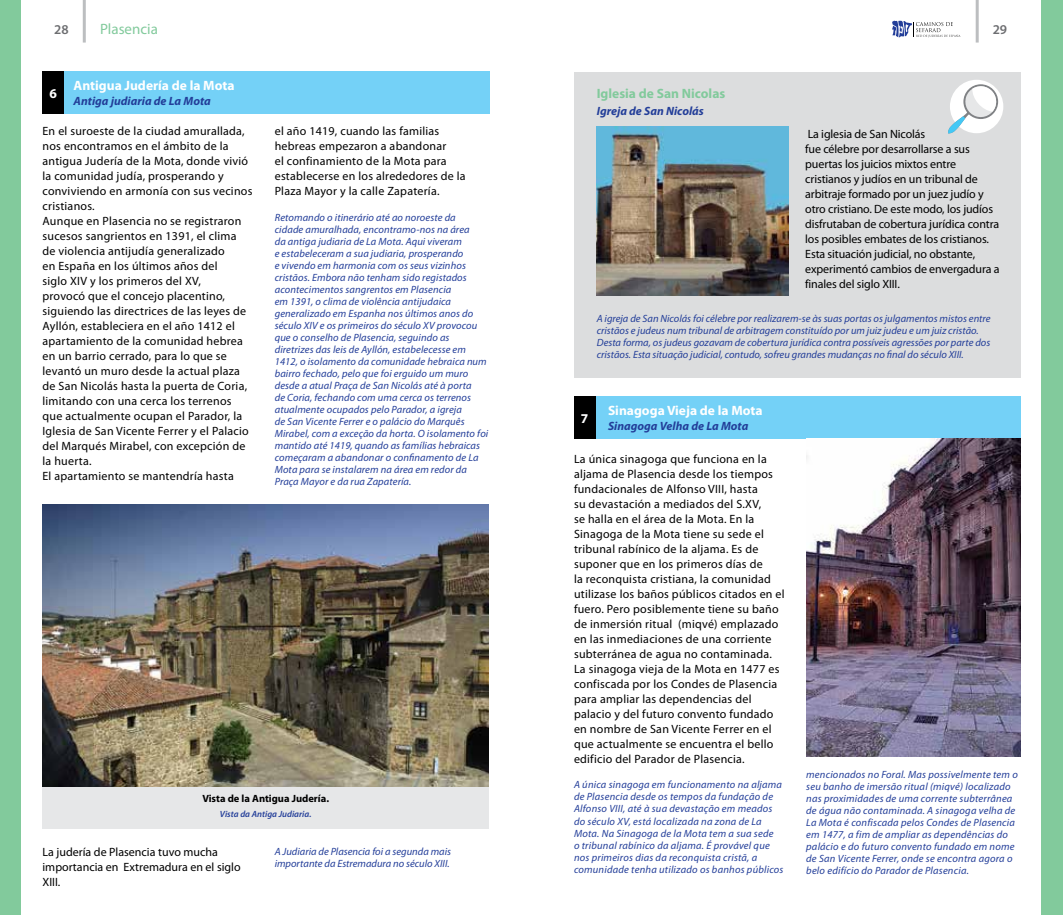
<style>
.page{position:relative;width:1063px;height:915px;background:#fff}
.page>*{position:absolute;margin:0;border:0;box-sizing:border-box;transform-origin:0 0}
.t1{font:15px "Myriad Pro";color:#82ca9c}
.t2{font:700 13.5px "Myriad Pro";color:#fff}
.t3{font:700 13.5px "Myriad Pro";color:#82ca9c}
.t4{font:600 13.5px "Myriad Pro";color:#6d6e71}
.t5{font:12px/15px "Myriad Pro";letter-spacing:.02em;color:#000}
.t6{font:12px/15px "Myriad Pro";letter-spacing:-.01em;color:#000}
.t7{font:12px/15px "Myriad Pro";color:#000}
.t8{font:italic 700 12px "Myriad Pro";color:#233e99}
.t9{font:italic 10.5px/12px "Myriad Pro";letter-spacing:.01em;color:#233e99}
.t10{font:700 10.5px "Myriad Pro";color:#000}
.t11{font:italic 600 9px "Myriad Pro";color:#233e99}
</style>
<div class="page">
<div style="left:1042px;top:0;width:21px;height:914px;background:#82ca9c"></div>
<hr style="left:976px;top:0;width:3px;height:43px;background:#bcbec0">
<svg style="left:892px;top:21px;width:69px;height:17px"></svg>
<hr style="left:83px;top:0;width:3px;height:43px;background:#bcbec0">
<div style="left:0;top:0;width:21px;height:914px;background:#82ca9c"></div>
<img style="left:43px;top:504px;width:446px;height:283px">
<div style="left:43px;top:71px;width:447px;height:43px;background:#74d1f7"></div>
<div style="left:43px;top:71px;width:21px;height:43px;background:#000"></div>
<div style="left:574px;top:396px;width:446px;height:43px;background:#74d1f7"></div>
<div style="left:574px;top:396px;width:21px;height:43px;background:#000"></div>
<img style="left:806px;top:439px;width:214px;height:317px">
<div style="left:574px;top:72px;width:446px;height:306px;background:#dcddde"></div>
<img style="left:597px;top:126px;width:191px;height:170px">
<div style="left:950px;top:80px;width:53px;height:53px;background:#fff;border-radius:50%"></div>
<svg style="left:948px;top:84px;width:50px;height:49px"></svg>
<div style="left:43px;top:787px;width:446px;height:41px;background:#e6e7e8"></div>
<p class="t4" style="left:54px;top:21px;width:16px">28</p>
<h1 class="t1" style="left:100px;top:20px;width:59px">Plasencia</h1>
<p class="t4" style="left:993px;top:21px;width:16px">29</p>
<p class="t2" style="left:49px;top:84px;width:9px">6</p>
<p class="t2" style="left:74px;top:77px;width:162px">Antigua Judería de la Mota</p>
<p class="t8" style="left:74px;top:93px;width:139px">Antiga judiaria de La Mota</p>
<p class="t5" style="left:43px;top:123px;width:211px">En el suroeste de la ciudad amurallada, nos encontramos en el ámbito de la antigua Judería de la Mota, donde vivió la comunidad judía, prosperando y conviviendo en armonía con sus vecinos cristianos.<br>Aunque en Plasencia no se registraron sucesos sangrientos en 1391, el clima de violencia antijudía generalizado<br>en España en los últimos años del<br>siglo XIV y los primeros del XV,<br>provocó que el concejo placentino, siguiendo las directrices de las leyes de Ayllón, estableciera en el año 1412 el apartamiento de la comunidad hebrea en un barrio cerrado, para lo que se levantó un muro desde la actual plaza de San Nicolás hasta la puerta de Coria, limitando con una cerca los terrenos que actualmente ocupan el Parador, la Iglesia de San Vicente Ferrer y el Palacio del Marqués Mirabel, con excepción de la huerta.<br>El apartamiento se mantendría hasta</p>
<p class="t5" style="left:275px;top:123px;width:192px">el año 1419, cuando las familias hebreas empezaron a abandonar<br>el confinamiento de la Mota para establecerse en los alrededores de la Plaza Mayor y la calle Zapatería.</p>
<p class="t9" style="left:275px;top:211px;width:215px">Retomando o itinerário até ao noroeste da<br>cidade amuralhada, encontramo-nos na área<br>da antiga judiaria de La Mota. Aqui viveram<br>e estabeleceram a sua judiaria, prosperando<br>e vivendo em harmonia com os seus vizinhos cristãos. Embora não tenham sido registados acontecimentos sangrentos em Plasencia<br>em 1391, o clima de violência antijudaica generalizado em Espanha nos últimos anos do século XIV e os primeiros do século XV provocou que o conselho de Plasencia, seguindo as diretrizes das leis de Ayllón, estabelecesse em 1412, o isolamento da comunidade hebraica num bairro fechado, pelo que foi erguido um muro desde a atual Praça de San Nicolás até à porta<br>de Coria, fechando com uma cerca os terrenos atualmente ocupados pelo Parador, a igreja<br>de San Vicente Ferrer e o palácio do Marquês Mirabel, com a exceção da horta. O isolamento foi mantido até 1419, quando as famílias hebraicas começaram a abandonar o confinamento de La Mota para se instalarem na área em redor da Praça Mayor e da rua Zapatería.</p>
<p class="t10" style="left:202px;top:791px;width:128px">Vista de la Antigua Judería.</p>
<p class="t11" style="left:220px;top:808px;width:93px">Vista da Antiga Judiaria.</p>
<p class="t9" style="left:275px;top:844px;width:178px">A Judiaria de Plasencia foi a segunda mais importante da Estremadura no século XIII.</p>
<p class="t7" style="left:43px;top:843px;width:200px">La judería de Plasencia tuvo mucha importancia en Extremadura en el siglo<br>XIII.</p>
<p class="t3" style="left:597px;top:85px;width:130px">Iglesia de San Nicolas</p>
<p class="t8" style="left:597px;top:103px;width:109px">Igreja de San Nicolás</p>
<p class="t6" style="left:805px;top:126px;width:196px">La iglesia de San Nicolás<br>fue célebre por desarrollarse a sus puertas los juicios mixtos entre cristianos y judíos en un tribunal de arbitraje formado por un juez judío y otro cristiano. De este modo, los judíos disfrutaban de cobertura jurídica contra los posibles embates de los cristianos.<br>Esta situación judicial, no obstante, experimentó cambios de envergadura a finales del siglo XIII.</p>
<p class="t9" style="left:597px;top:312px;width:395px">A igreja de San Nicolás foi célebre por realizarem-se às suas portas os julgamentos mistos entre cristãos e judeus num tribunal de arbitragem constituído por um juiz judeu e um juiz cristão.<br>Desta forma, os judeus gozavam de cobertura jurídica contra possíveis agressões por parte dos cristãos. Esta situação judicial, contudo, sofreu grandes mudanças no final do século XIII.</p>
<p class="t2" style="left:608px;top:401px;width:156px">Sinagoga Vieja de la Mota</p>
<p class="t8" style="left:608px;top:418px;width:142px">Sinagoga Velha de La Mota</p>
<p class="t2" style="left:581px;top:409px;width:9px">7</p>
<p class="t5" style="left:574px;top:451px;width:212px">La única sinagoga que funciona en la aljama de Plasencia desde los tiempos fundacionales de Alfonso VIII, hasta<br>su devastación a mediados del S.XV,<br>se halla en el área de la Mota. En la Sinagoga de la Mota tiene su sede el tribunal rabínico de la aljama. Es de suponer que en los primeros días de<br>la reconquista cristiana, la comunidad utilizase los baños públicos citados en el fuero. Pero posiblemente tiene su baño de inmersión ritual (miqvé) emplazado en las inmediaciones de una corriente subterránea de agua no contaminada.<br>La sinagoga vieja de la Mota en 1477 es confiscada por los Condes de Plasencia para ampliar las dependencias del palacio y del futuro convento fundado en nombre de San Vicente Ferrer en el que actualmente se encuentra el bello edificio del Parador de Plasencia.</p>
<p class="t9" style="left:574px;top:778px;width:211px">A única sinagoga em funcionamento na aljama de Plasencia desde os tempos da fundação de Alfonso VIII, até à sua devastação em meados do século XV, está localizada na zona de La Mota. Na Sinagoga de la Mota tem a sua sede<br>o tribunal rabínico da aljama. É provável que nos primeiros dias da reconquista cristã, a comunidade tenha utilizado os banhos públicos</p>
<p class="t9" style="left:806px;top:768px;width:213px">mencionados no Foral. Mas possivelmente tem o seu banho de imersão ritual (miqvé) localizado nas proximidades de uma corrente subterrânea de água não contaminada. A sinagoga velha de La Mota é confiscada pelos Condes de Plasencia em 1477, a fim de ampliar as dependências do palácio e do futuro convento fundado em nome de San Vicente Ferrer, onde se encontra agora o belo edifício do Parador de Plasencia.</p>
</div>
